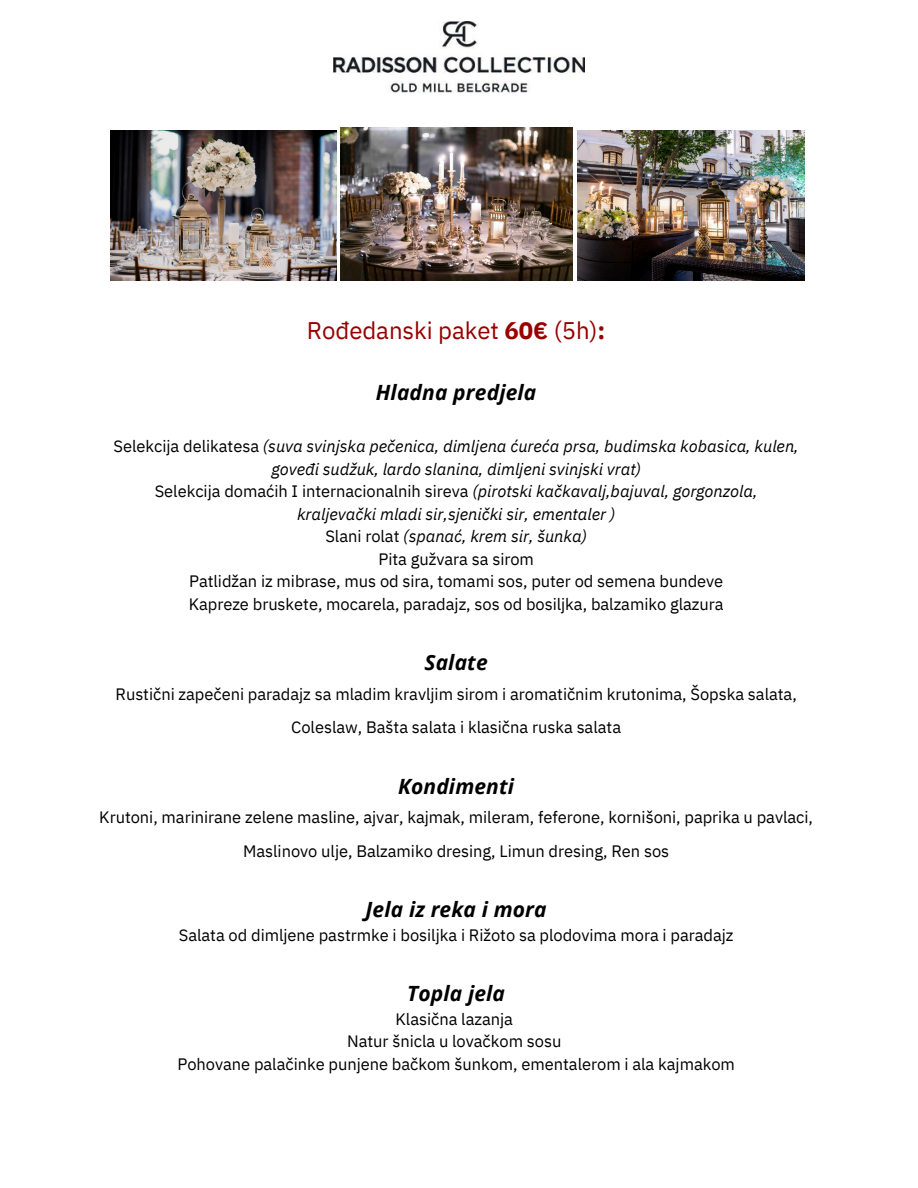
<style>
.page{position:relative;width:918px;height:1188px;background:#fff}
.page>*{position:absolute;margin:0;border:0;box-sizing:border-box;transform-origin:0 0}
.t1{font:24px "IBM Plex Sans";letter-spacing:-.005em;color:#980000}
.t2{font:italic 700 21px "Open Sans";letter-spacing:.01em;color:#000}
.t3{font:16.5px/33.8px "IBM Plex Sans";letter-spacing:-.005em;color:#000;text-align:center}
.t4{font:italic 16.5px/22.5px "IBM Plex Sans";letter-spacing:-.005em;color:#000;text-align:center}
.s1{font-weight:700}
.s2{font-style:normal}
.s3{font-style:italic}
</style>
<div class="page">
<img style="left:110px;top:131px;width:226px;height:149px">
<img style="left:341px;top:127px;width:232px;height:153px">
<img style="left:577px;top:131px;width:227px;height:149px">
<img style="left:334px;top:22px;width:250px;height:71px">
<h1 class="t1" style="left:307px;top:314px;width:300px">Rođedanski paket <span class="s1">60€</span> (5h)<span class="s1">:</span></h1>
<p class="t2" style="left:376px;top:377px;width:162px">Hladna predjela</p>
<p class="t4" style="left:114px;top:435px;width:687px"><span class="s2">Selekcija delikatesa</span> (suva svinjska pečenica, dimljena ćureća prsa, budimska kobasica, kulen, goveđi sudžuk, lardo slanina, dimljeni svinjski vrat)</p>
<p class="t3" style="left:155px;top:474px;width:604px">Selekcija domaćih I internacionalnih sireva <span class="s3">(pirotski kačkavalj,bajuval, gorgonzola,</span></p>
<p class="t4" style="left:297px;top:503px;width:320px">kraljevački mladi sir,sjenički sir, ementaler )</p>
<p class="t4" style="left:325px;top:525px;width:263px"><span class="s2">Slani rolat</span> (spanać, krem sir, šunka)</p>
<p class="t3" style="left:378px;top:542px;width:157px">Pita gužvara sa sirom</p>
<p class="t3" style="left:189px;top:564px;width:536px">Patlidžan iz mibrase, mus od sira, tomami sos, puter od semena bundeve</p>
<p class="t3" style="left:189px;top:587px;width:537px">Kapreze bruskete, mocarela, paradajz, sos od bosiljka, balzamiko glazura</p>
<h2 class="t2" style="left:424px;top:648px;width:65px">Salate</h2>
<p class="t3" style="left:116px;top:677px;width:683px">Rustični zapečeni paradajz sa mladim kravljim sirom i aromatičnim krutonima, Šopska salata,<br>Coleslaw, Bašta salata i klasična ruska salata</p>
<p class="t2" style="left:398px;top:771px;width:118px">Kondimenti</p>
<p class="t3" style="left:99px;top:800px;width:715px">Krutoni, marinirane zelene masline, ajvar, kajmak, mileram, feferone, kornišoni, paprika u pavlaci,<br>Maslinovo ulje, Balzamiko dresing, Limun dresing, Ren sos</p>
<p class="t2" style="left:365px;top:895px;width:183px">Jela iz reka i mora</p>
<p class="t3" style="left:179px;top:918px;width:556px">Salata od dimljene pastrmke i bosiljka i Rižoto sa plodovima mora i paradajz</p>
<p class="t2" style="left:407px;top:979px;width:100px">Topla jela</p>
<p class="t3" style="left:396px;top:1002px;width:119px">Klasična lazanja</p>
<p class="t3" style="left:347px;top:1024px;width:216px">Natur šnicla u lovačkom sosu</p>
<p class="t3" style="left:177px;top:1047px;width:559px">Pohovane palačinke punjene bačkom šunkom, ementalerom i ala kajmakom</p>
</div>
